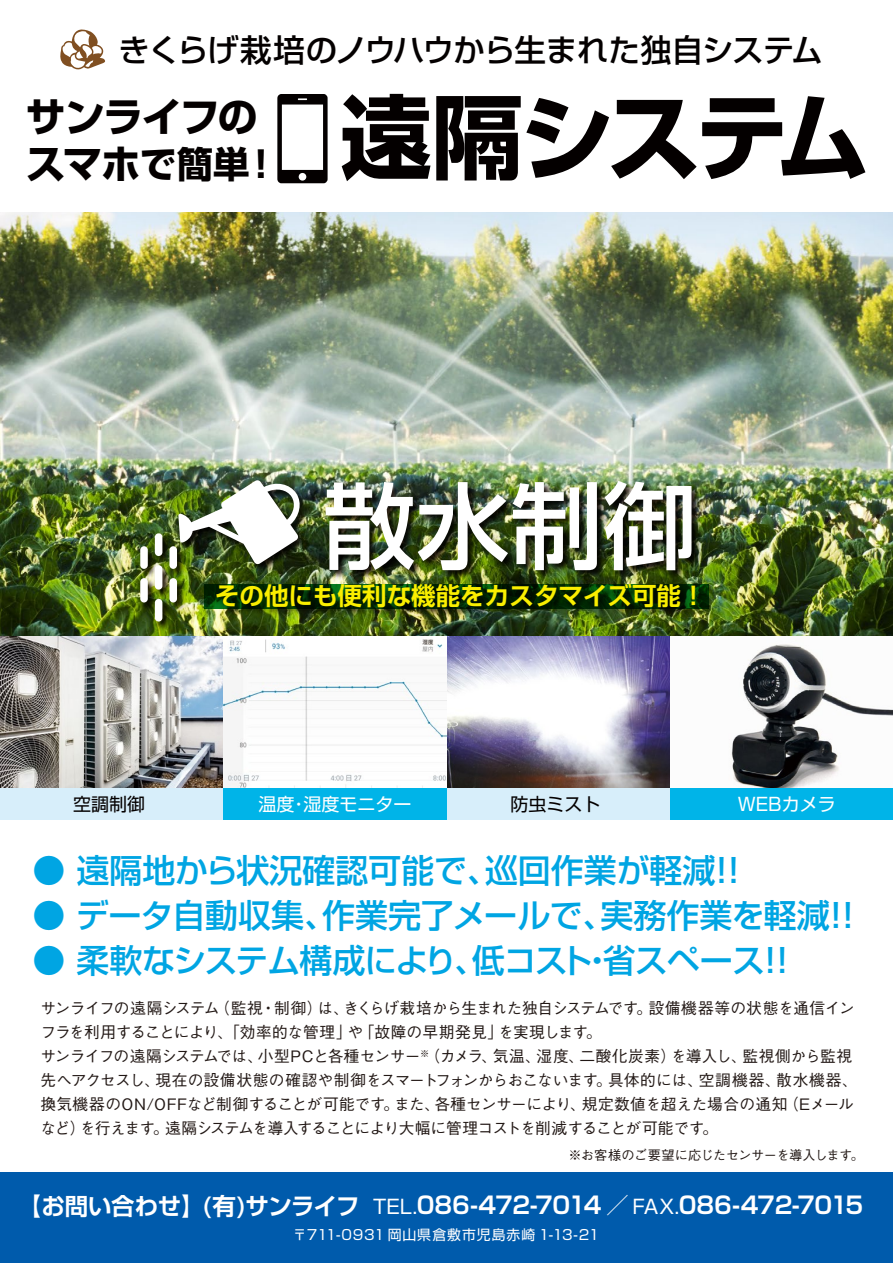
<style>
.page{position:relative;width:893px;height:1263px;background:#fff}
.page>*{position:absolute;margin:0;border:0;box-sizing:border-box;transform-origin:0 0}
.t1{font:700 94.5px "Shin Go Pro";color:#040000}
.t2{font:500 93.6px "Shin Go Pro";color:#fff}
.t3{font:700 40.05px "Shin Go Pro";letter-spacing:-.04em;color:#040000}
.t4{font:700 36.3px "Shin Go Pro";color:#040000}
.t5{font:500 33px "Shin Go Pro";letter-spacing:-.01em;color:#00a5e3}
.t6{font:500 33px "Shin Go Pro";letter-spacing:-.035em;color:#00a5e3}
.t7{font:500 31.5px "Shin Go Pro";letter-spacing:-.025em;color:#040000}
.t8{font:700 24.6px "Shin Go Pro De";color:#faee00}
.t9{font:700 23.4px "Shin Go Pro De";letter-spacing:-.02em;color:#fff}
.t10{font:18px "Shin Go Pro";color:#fff}
.t11{font:18px "Shin Go Pro";color:#040000}
.t12{font:500 15.75px/24px "Gothic BBB Pro";letter-spacing:-.03em;color:#221815}
.t13{font:13.95px "Shin Go Pro";letter-spacing:.06em;color:#fff}
.t14{font:500 13.2px "Gothic BBB Pro";letter-spacing:-.02em;color:#221815}
.s1{font-size:91.65px}
.s2{font-size:40.05px}
.s3{font-family:"Shin Go Pro";font-weight:400;font-size:19.35px}
.s4{font-family:"Shin Go Pro";font-weight:400}
</style>
<div class="page">
<img style="left:0;top:212px;width:893px;height:424px">
<div style="left:0;top:1172px;width:893px;height:91px;background:#005bac"></div>
<svg style="left:277px;top:94px;width:51px;height:89px"></svg>
<svg style="left:60px;top:29px;width:45px;height:41px"></svg>
<img style="left:731px;top:644px;width:162px;height:144px">
<img style="left:447px;top:636px;width:223px;height:152px">
<div style="left:447px;top:788px;width:223px;height:31px;background:#d7eefa"></div>
<div style="left:670px;top:788px;width:223px;height:31px;background:#00b4e8"></div>
<img style="left:0;top:636px;width:223px;height:152px">
<div style="left:0;top:788px;width:223px;height:31px;background:#d7eefa"></div>
<img style="left:223px;top:639px;width:223px;height:149px">
<div style="left:223px;top:788px;width:224px;height:31px;background:#00b4e8"></div>
<img style="left:138px;top:477px;width:580px;height:157px">
<img style="left:178px;top:480px;width:124px;height:84px">
<div style="left:155px;top:533px;width:7px;height:23px;background:#fff;border-radius:4px"></div>
<div style="left:155px;top:565px;width:7px;height:25px;background:#fff;border-radius:4px"></div>
<div style="left:155px;top:599px;width:7px;height:22px;background:#fff;border-radius:4px"></div>
<div style="left:140px;top:546px;width:8px;height:23px;background:#fff;border-radius:4px"></div>
<div style="left:140px;top:578px;width:8px;height:24px;background:#fff;border-radius:4px"></div>
<div style="left:169px;top:546px;width:8px;height:23px;background:#fff;border-radius:4px"></div>
<div style="left:169px;top:578px;width:8px;height:24px;background:#fff;border-radius:4px"></div>
<h3 class="t7" style="left:119px;top:24px;width:706px">きくらげ栽培のノウハウから生まれた独自システム</h3>
<h3 class="t3" style="left:26px;top:85px;width:234px">サンライフの</h3>
<h1 class="t1" style="left:340px;top:62px;width:531px"><span class="s1">遠隔</span>システム</h1>
<h3 class="t4" style="left:26px;top:135px;width:255px"><span class="s2">スマホ</span>で簡単！</h3>
<h2 class="t2" style="left:322px;top:449px;width:376px">散水制御</h2>
<h3 class="t8" style="left:215px;top:576px;width:492px">その他にも便利な機能をカスタマイズ可能！</h3>
<p class="t11" style="left:73px;top:789px;width:74px">空調制御</p>
<p class="t10" style="left:258px;top:789px;width:155px">温度・湿度モニター</p>
<p class="t11" style="left:511px;top:789px;width:91px">防虫ミスト</p>
<p class="t10" style="left:738px;top:789px;width:99px">WEBカメラ</p>
<h3 class="t5" style="left:32px;top:843px;width:719px">● 遠隔地から状況確認可能で、巡回作業が軽減！！</h3>
<h3 class="t5" style="left:32px;top:888px;width:834px">● データ自動収集、作業完了メールで、実務作業を軽減！！</h3>
<h3 class="t6" style="left:32px;top:933px;width:768px">● 柔軟なシステム構成により、低コスト・省スペース！！</h3>
<p class="t12" style="left:40px;top:994px;width:819px">サンライフの遠隔システム（監視・制御）は、きくらげ栽培から生まれた独自システムです。設備機器等の状態を通信インフラを利用することにより、「効率的な管理」や「故障の早期発見」を実現します。<br>サンライフの遠隔システムでは、小型PCと各種センサー<sup>※</sup>（カメラ、気温、湿度、二酸化炭素）を導入し、監視側から監視先へアクセスし、現在の設備状態の確認や制御をスマートフォンからおこないます。具体的には、空調機器、散水機器、換気機器のON/OFFなど制御することが可能です。また、各種センサーにより、規定数値を超えた場合の通知（Eメールなど）を行えます。遠隔システムを導入することにより大幅に管理コストを削減することが可能です。</p>
<p class="t14" style="left:568px;top:1144px;width:297px">※お客様のご要望に応じたセンサーを導入します。</p>
<h3 class="t9" style="left:18px;top:1186px;width:847px">【お問い合わせ】(有)サンライフ <span class="s3">TEL.</span>086-472-7014 <span class="s4">／</span> <span class="s3">FAX.</span>086-472-7015</h3>
<p class="t13" style="left:293px;top:1223px;width:308px">〒711-0931 岡山県倉敷市児島赤崎 1-13-21</p>
</div>
